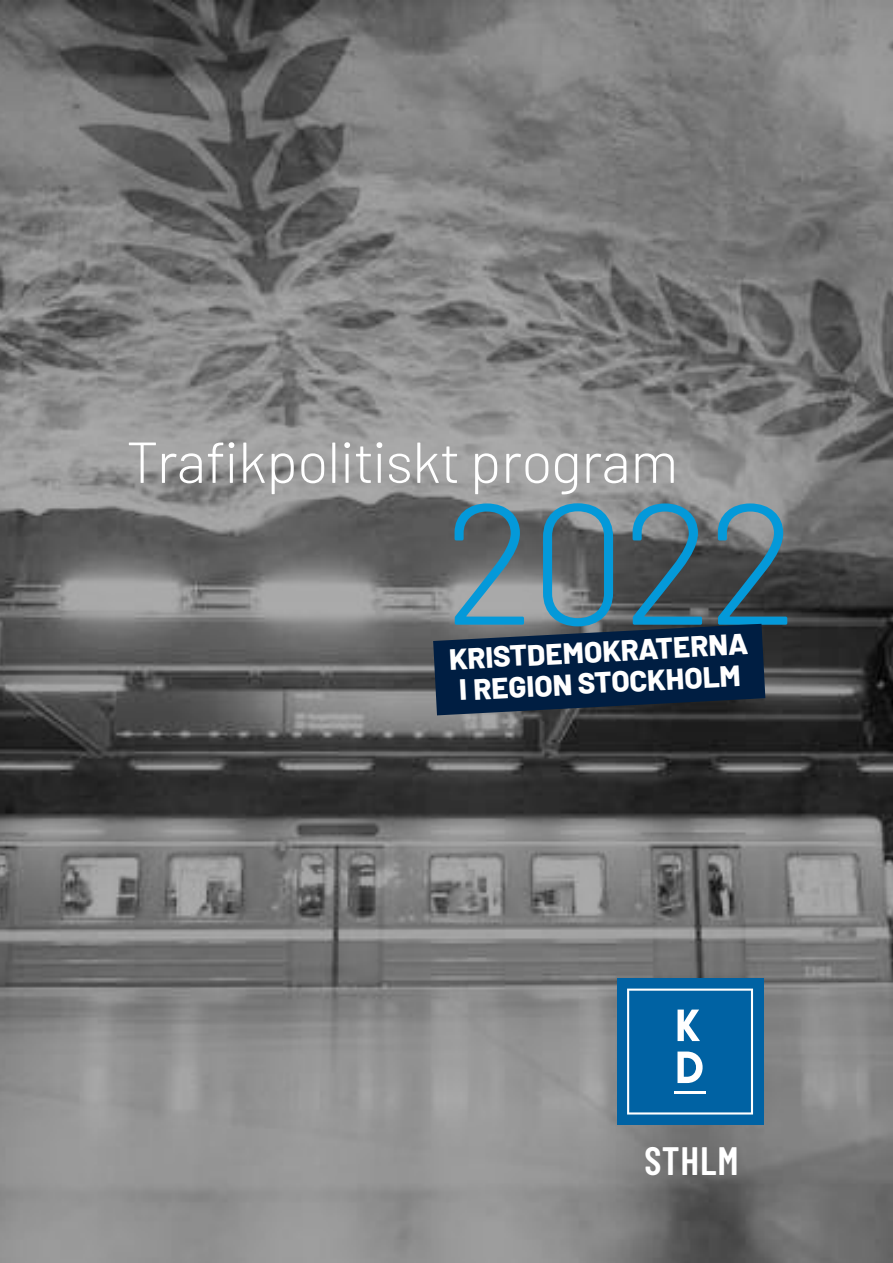
<style>
.page{position:relative;width:893px;height:1263px;background:#fff}
.page>*{position:absolute;margin:0;border:0;box-sizing:border-box;transform-origin:0 0}
.t1{font:300 171.15px "Barlow";color:#0499d9}
.t2{font:300 57.6px "Barlow";color:#fff}
.t3{font:600 39.45px "Barlow Condensed";letter-spacing:.02em;color:#fff}
.t4{font:800 29.4px "Barlow";color:#fff}
</style>
<div class="page">
<img style="left:0;top:0;width:893px;height:1263px">
<div style="left:617px;top:978px;width:146px;height:147px;background:#0062a3"></div>
<svg style="left:627px;top:988px;width:126px;height:126px"></svg>
<svg style="left:433px;top:624px;width:332px;height:91px;background:#0e2643"></svg>
<p class="t2" style="left:128px;top:421px;width:552px">Trafikpolitiskt program</p>
<p class="t1" style="left:446px;top:440px;width:350px">2022</p>
<p class="t4" style="left:448px;top:637px;width:301px;rotate:-3deg">KRISTDEMOKRATERNA</p>
<p class="t4" style="left:458px;top:668px;width:284px;rotate:-3deg">I REGION STOCKHOLM</p>
<p class="t3" style="left:644px;top:1136px;width:96px">STHLM</p>
</div>
